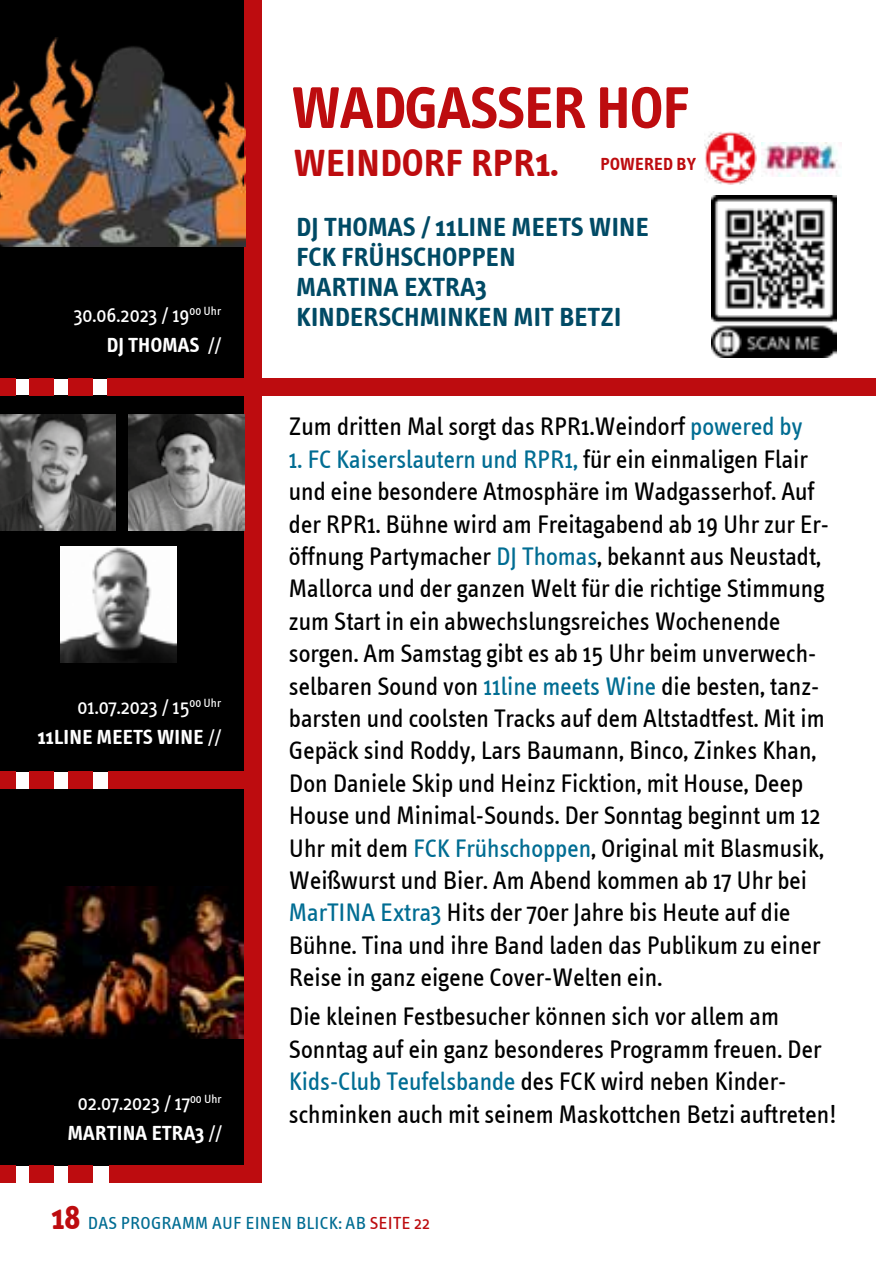
<style>
.page{position:relative;width:876px;height:1276px;background:#fff}
.page>*{position:absolute;margin:0;border:0;box-sizing:border-box;transform-origin:0 0}
.t1{font:700 60px "Info Text";letter-spacing:-.005em;color:#bd0c0f}
.t2{font:700 39px "Info Text";letter-spacing:.015em;color:#bd0c0f}
.t3{font:700 27px/30px "Info Text";letter-spacing:.015em;color:#004a65}
.t4{font:26.1px/32.4px "Info Text";color:#000}
.t5{font:21px/30px "Info Text";color:#fff;text-align:right}
.t6{font:700 21px "Info Text";letter-spacing:.015em;color:#fff}
.t7{font:18px "Info Text";letter-spacing:.015em;color:#006d93}
.t8{font:700 18px "Info Text";letter-spacing:.015em;color:#bd0c0f}
.t9{font:12.3px "Info Text";color:#fff}
.s1{font-size:21px}
.s2{font-weight:400}
.s3{font-weight:700}
.s4{color:#006d93}
.s5{font-weight:700;font-size:34.5px;color:#bd0c0f}
.s6{color:#bd0c0f}
</style>
<div class="page">
<div style="left:0;top:0;width:244px;height:378px;background:#000"></div>
<img style="left:704px;top:132px;width:53px;height:52px">
<div style="left:0;top:395px;width:244px;height:377px;background:#000"></div>
<div style="left:0;top:789px;width:244px;height:376px;background:#000"></div>
<img style="left:0;top:886px;width:244px;height:152px">
<div style="left:244px;top:0;width:17px;height:1174px;background:#bd0c0f"></div>
<div style="left:68px;top:378px;width:24px;height:17px;background:#bd0c0f"></div>
<div style="left:30px;top:378px;width:24px;height:17px;background:#bd0c0f"></div>
<div style="left:0;top:378px;width:16px;height:17px;background:#bd0c0f"></div>
<div style="left:109px;top:772px;width:144px;height:17px;background:#bd0c0f"></div>
<div style="left:68px;top:772px;width:24px;height:17px;background:#bd0c0f"></div>
<div style="left:30px;top:772px;width:24px;height:17px;background:#bd0c0f"></div>
<div style="left:0;top:772px;width:16px;height:17px;background:#bd0c0f"></div>
<div style="left:109px;top:1165px;width:152px;height:17px;background:#bd0c0f"></div>
<div style="left:68px;top:1165px;width:24px;height:17px;background:#bd0c0f"></div>
<div style="left:30px;top:1165px;width:24px;height:17px;background:#bd0c0f"></div>
<div style="left:0;top:1165px;width:16px;height:17px;background:#bd0c0f"></div>
<div style="left:107px;top:378px;width:769px;height:17px;background:#bd0c0f"></div>
<img style="left:0;top:414px;width:115px;height:116px">
<img style="left:128px;top:414px;width:116px;height:116px">
<img style="left:60px;top:547px;width:116px;height:116px">
<img style="left:761px;top:143px;width:81px;height:33px">
<img style="left:0;top:38px;width:245px;height:209px">
<img style="left:712px;top:195px;width:125px;height:162px">
<img style="left:719px;top:203px;width:109px;height:111px">
<h1 class="t1" style="left:291px;top:73px;width:399px">WADGASSER HOF</h1>
<h2 class="t2" style="left:294px;top:141px;width:266px">WEINDORF RPR1.</h2>
<p class="t8" style="left:601px;top:154px;width:97px">POWERED BY</p>
<p class="t3" style="left:297px;top:212px;width:354px">DJ THOMAS / 11LINE MEETS WINE<br>FCK FRÜHSCHOPPEN<br>MARTINA EXTRA3</p>
<p class="t9" style="left:172px;top:304px;width:50px"><span class="s1">19</span>00 Uhr</p>
<p class="t6" style="left:107px;top:333px;width:116px">DJ THOMAS <span class="s2">//</span></p>
<p class="t5" style="left:74px;top:300px;width:96px">30.06.2023 /</p>
<p class="t3" style="left:297px;top:302px;width:326px">KINDERSCHMINKEN MIT BETZI</p>
<p class="t5" style="left:37px;top:692px;width:185px">01.07.2023 / 15<sup>00</sup> <sup>Uhr<br></sup><span class="s3">11LINE MEETS WINE</span> //</p>
<p class="t5" style="left:68px;top:1087px;width:155px;text-align:center">02.07.2023 / 17<sup>00</sup> <sup>Uhr<br></sup><span class="s3">MARTINA ETRA3</span> //</p>
<p class="t4" style="left:289px;top:410px;width:515px">Zum dritten Mal sorgt das RPR1.Weindorf <span class="s4">powered by</span></p>
<p class="t4" style="left:289px;top:443px;width:542px"><span class="s4">1. FC Kaiserslautern und RPR1,</span> für ein einmaligen Flair und eine besondere Atmosphäre im Wadgasserhof. Auf der RPR1. Bühne wird am Freitagabend ab 19 Uhr zur Er&shy;öffnung Partymacher <span class="s4">DJ Thomas</span>, bekannt aus Neustadt, Mallorca und der ganzen Welt für die richtige Stimmung zum Start in ein abwechslungsreiches Wochenende sorgen. Am Samstag gibt es ab 15 Uhr beim unverwech&shy;selbaren Sound von <span class="s4">11line meets Wine</span> die besten, tanz&shy;barsten und coolsten Tracks auf dem Altstadtfest. Mit im Gepäck sind Roddy, Lars Baumann, Binco, Zinkes Khan, Don Daniele Skip und Heinz Ficktion, mit House, Deep House und Minimal-Sounds. Der Sonntag beginnt um 12<br>Uhr mit dem <span class="s4">FCK Frühschoppen</span>, Original mit Blasmusik, Weißwurst und Bier. Am Abend kommen ab 17 Uhr bei <span class="s4">MarTINA Extra3</span> Hits der 70er Jahre bis Heute auf die Bühne. Tina und ihre Band laden das Publikum zu einer Reise in ganz eigene Cover-Welten ein.</p>
<p class="t4" style="left:289px;top:1000px;width:550px">Die kleinen Festbesucher können sich vor allem am Sonntag auf ein ganz besonderes Programm freuen. Der <span class="s4">Kids-Club Teufelsbande</span> des FCK wird neben Kinder&shy;schminken auch mit seinem Maskottchen Betzi auftreten!</p>
<p class="t7" style="left:51px;top:1212px;width:380px"><span class="s5">18</span> DAS PROGRAMM AUF EINEN BLICK: AB <span class="s6">SEITE 22</span></p>
</div>
